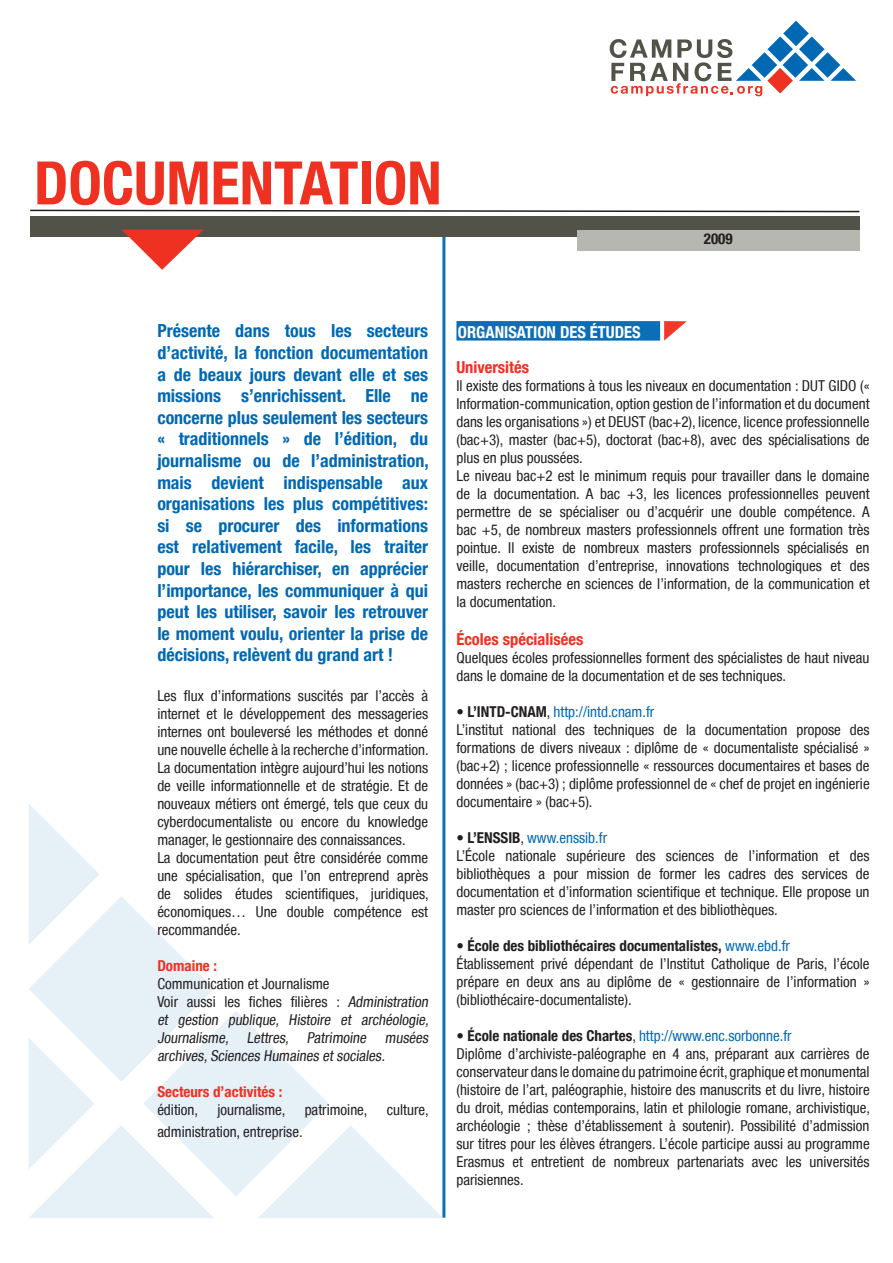
<style>
.page{position:relative;width:893px;height:1263px;background:#fff}
.page>*{position:absolute;margin:0;border:0;box-sizing:border-box;transform-origin:0 0}
.t1{font:700 condensed 60px "Helvetica Neue LT";color:#ef3122}
.t2{font:700 condensed 18px/21.6px "Helvetica Neue LT";color:#0168b3;text-align:justify}
.t3{font:700 condensed 16.5px "Helvetica Neue LT";color:#ef3122}
.t4{font:700 condensed 16.5px "Helvetica Neue LT";color:#fff}
.t5{font:condensed 15px/18px "Helvetica Neue LT";color:#231f20;text-align:justify}
.t6{font:condensed 15px "Helvetica Neue LT";color:#0168b3}
.t7{font:700 condensed 15px "Helvetica Neue LT";color:#231f20}
.t8{font:700 condensed 15px "Helvetica Neue LT";color:#ef3122}
.s1{color:#231f20}
.s2{font-weight:700;color:#231f20}
.s3{font-weight:400}
.s4{font-weight:400;color:#0168b3}
</style>
<div class="page">
<div style="left:456px;top:321px;width:204px;height:20px;background:#0b6eb6"></div>
<svg style="left:664px;top:321px;width:23px;height:20px"></svg>
<svg style="left:610px;top:21px;width:246px;height:75px"></svg>
<hr style="left:442px;top:230px;width:3px;height:987px;background:#0168b3">
<div style="left:30px;top:216px;width:829px;height:21px;background:#535249"></div>
<svg style="left:30px;top:209px;width:830px;height:4px"></svg>
<svg style="left:122px;top:230px;width:81px;height:40px"></svg>
<div style="left:577px;top:230px;width:282px;height:20px;background:#b6b7b1"></div>
<svg style="left:28px;top:803px;width:415px;height:415px"></svg>
<p class="t1" style="left:34px;top:147px;width:409px">DOCUMENTATION</p>
<p class="t7" style="left:704px;top:230px;width:30px">2009</p>
<p class="t2" style="left:157px;top:320px;width:273px">Présente dans tous les secteurs d’activité, la fonction documentation a de beaux jours devant elle et ses missions s’enrichissent. Elle ne concerne plus seulement les secteurs « traditionnels » de l’édition, du journalisme ou de l’administration, mais devient indispensable aux organisations les plus compétitives: si se procurer des informations est relativement facile, les traiter pour les hiérarchiser, en apprécier l’importance, les communiquer à qui peut les utiliser, savoir les retrouver le moment voulu, orienter la prise de décisions, relèvent du grand art !</p>
<p class="t5" style="left:157px;top:686px;width:273px">Les flux d’informations suscités par l’accès à internet et le développement des messageries internes ont bouleversé les méthodes et donné une nouvelle échelle à la recherche d’information.<br>La documentation intègre aujourd’hui les notions de veille informationnelle et de stratégie. Et de nouveaux métiers ont émergé, tels que ceux du cyberdocumentaliste ou encore du knowledge manager, le gestionnaire des connaissances.</p>
<p class="t5" style="left:157px;top:848px;width:273px">La documentation peut être considérée comme une spécialisation, que l’on entreprend après de solides études scientifiques, juridiques, économiques… Une double compétence est recommandée.</p>
<p class="t8" style="left:157px;top:956px;width:61px">Domaine :</p>
<p class="t5" style="left:157px;top:974px;width:174px">Communication et Journalisme</p>
<p class="t5" style="left:157px;top:992px;width:275px">Voir aussi les fiches filières : Administration et gestion publique, Histoire et archéologie, Journalisme, Lettres, Patrimoine musées archives,Sciences Humaines et sociales.</p>
<p class="t8" style="left:157px;top:1082px;width:126px">Secteurs d’activités :</p>
<p class="t5" style="left:157px;top:1100px;width:42px">édition,</p>
<p class="t5" style="left:217px;top:1100px;width:70px">journalisme,</p>
<p class="t5" style="left:305px;top:1100px;width:64px">patrimoine,</p>
<p class="t5" style="left:387px;top:1100px;width:43px">culture,</p>
<p class="t5" style="left:157px;top:1122px;width:147px">administration, entreprise.</p>
<p class="t4" style="left:458px;top:323px;width:184px">ORGANISATION DES ÉTUDES</p>
<p class="t3" style="left:456px;top:357px;width:74px">Universités</p>
<p class="t5" style="left:456px;top:377px;width:415px">Il existe des formations à tous les niveaux en documentation : DUT GIDO (« Information-communication, option gestion de l’information et du document dans les organisations ») et DEUST (bac+2), licence, licence professionnelle (bac+3), master (bac+5), doctorat (bac+8), avec des spécialisations de plus en plus poussées.</p>
<p class="t5" style="left:456px;top:467px;width:415px">Le niveau bac+2 est le minimum requis pour travailler dans le domaine de la documentation. A bac +3, les licences professionnelles peuvent permettre de se spécialiser ou d’acquérir une double compétence. A bac +5, de nombreux masters professionnels offrent une formation très pointue. Il existe de nombreux masters professionnels spécialisés en veille, documentation d’entreprise, innovations technologiques et des masters recherche en sciences de l’information, de la communication et la documentation.</p>
<p class="t3" style="left:456px;top:629px;width:128px">Écoles spécialisées</p>
<p class="t5" style="left:456px;top:649px;width:415px">Quelques écoles professionnelles forment des spécialistes de haut niveau dans le domaine de la documentation et de ses techniques.</p>
<p class="t6" style="left:456px;top:703px;width:199px"><span class="s1">•</span> <span class="s2">L’INTD-CNAM</span><span class="s1">,</span> http://intd.cnam.fr</p>
<p class="t5" style="left:456px;top:721px;width:415px">L’institut national des techniques de la documentation propose des formations de divers niveaux : diplôme de « documentaliste spécialisé » (bac+2) ; licence professionnelle « ressources documentaires et bases de données » (bac+3) ; diplôme professionnel de « chef de projet en ingénierie documentaire » (bac+5).</p>
<p class="t6" style="left:456px;top:829px;width:152px"><span class="s1">•</span> <span class="s2">L’ENSSIB</span><span class="s1">,</span> www.enssib.fr</p>
<p class="t5" style="left:456px;top:847px;width:415px">L’École nationale supérieure des sciences de l’information et des bibliothèques a pour mission de former les cadres des services de documentation et d’information scientifique et technique. Elle propose un master pro sciences de l’information et des bibliothèques.</p>
<p class="t7" style="left:456px;top:937px;width:335px"><span class="s3">•</span> École des bibliothécaires documentalistes, <span class="s4">www.ebd.fr</span></p>
<p class="t5" style="left:456px;top:955px;width:415px">Établissement privé dépendant de l’Institut Catholique de Paris, l’école prépare en deux ans au diplôme de « gestionnaire de l’information » (bibliothécaire-documentaliste).</p>
<p class="t6" style="left:456px;top:1027px;width:337px"><span class="s1">•</span> <span class="s2">École nationale des Chartes</span><span class="s1">,</span> http://www.enc.sorbonne.fr</p>
<p class="t5" style="left:456px;top:1045px;width:415px">Diplôme d’archiviste-paléographe en 4 ans, préparant aux carrières de conservateur dans le domaine du patrimoine écrit, graphique et monumental (histoire de l’art, paléographie, histoire des manuscrits et du livre, histoire du droit, médias contemporains, latin et philologie romane, archivistique, archéologie ; thèse d’établissement à soutenir). Possibilité d’admission sur titres pour les élèves étrangers. L’école participe aussi au programme</p>
<p class="t5" style="left:456px;top:1153px;width:415px">Erasmus et entretient de nombreux partenariats avec les universités parisiennes.</p>
</div>
